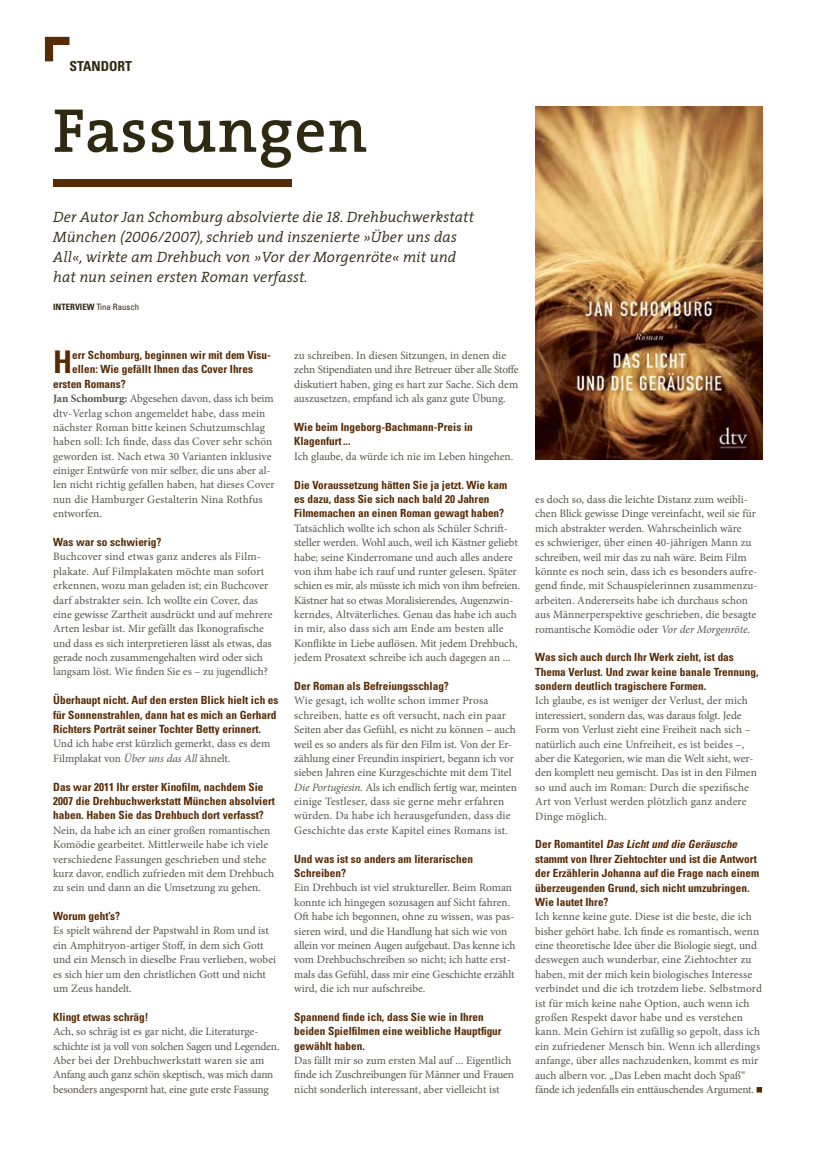
<style>
.page{position:relative;width:833px;height:1170px;background:#fff}
.page>*{position:absolute;margin:0;border:0;box-sizing:border-box;transform-origin:0 0}
.t1{font:600 62.5px "The Serif";letter-spacing:.02em;color:#2f2912}
.t2{font:700 condensed 31.12px "Univers";color:#572b05}
.t3{font:italic 300 15px/20px "The Serif";letter-spacing:.005em;color:#2f2912}
.t4{font:700 condensed 13.75px "Univers";color:#2f2912}
.t5{font:11.25px/14.4px "Minion Pro";color:#57544b}
.t6{font:700 condensed 11.25px/14.4px "Univers";color:#572b05}
.t7{font:condensed 8.75px "Univers";color:#2f2912}
.s1{font-family:"The Serif Semi Light Caps";font-weight:400}
.s2{font-weight:700}
.s3{font-style:italic}
</style>
<div class="page">
<div style="left:53px;top:179px;width:239px;height:8px;background:#572b05"></div>
<svg style="left:756px;top:1087px;width:6px;height:5px"></svg>
<img style="left:535px;top:106px;width:227px;height:354px">
<svg style="left:45px;top:37px;width:24px;height:24px"></svg>
<p class="t4" style="left:69px;top:58px;width:64px">STANDORT</p>
<h1 class="t1" style="left:53px;top:78px;width:316px">Fassungen</h1>
<h3 class="t3" style="left:53px;top:206px;width:423px">Der Autor Jan Schomburg absolvierte die <span class="s1">18</span>. Drehbuchwerkstatt München (<span class="s1">2006/2007</span>), schrieb und inszenierte »Über uns das All«, wirkte am Drehbuch von »Vor der Morgenröte« mit und hat nun seinen ersten Roman verfasst.</h3>
<p class="t7" style="left:53px;top:301px;width:88px"><span class="s2">INTERVIEW</span> Tina Rausch</p>
<h2 class="t2" style="left:53px;top:343px;width:21px">H</h2>
<p class="t6" style="left:72px;top:348px;width:200px">err Schomburg, beginnen wir mit dem Visu-</p>
<p class="t6" style="left:72px;top:362px;width:182px">ellen: Wie gefällt Ihnen das Cover Ihres</p>
<p class="t6" style="left:53px;top:376px;width:74px">ersten Romans?</p>
<p class="t5" style="left:53px;top:391px;width:223px"><span class="s2">Jan Schomburg:</span> Abgesehen davon, dass ich beim dtv-Verlag schon angemeldet habe, dass mein nächster Roman bitte keinen Schutzumschlag haben soll: Ich finde, dass das Cover sehr schön geworden ist. Nach etwa 30 Varianten inklusive einiger Entwürfe von mir selber, die uns aber al&shy;len nicht richtig gefallen haben, hat dieses Cover nun die Hamburger Gestalterin Nina Rothfus entworfen.</p>
<p class="t6" style="left:53px;top:534px;width:110px">Was war so schwierig?</p>
<p class="t5" style="left:53px;top:549px;width:221px">Buchcover sind etwas ganz anderes als Film&shy;plakate. Auf Filmplakaten möchte man sofort erkennen, wozu man geladen ist; ein Buchcover darf abstrakter sein. Ich wollte ein Cover, das eine gewisse Zartheit ausdrückt und auf mehrere Arten lesbar ist. Mir gefällt das Ikonografische und dass es sich interpretieren lässt als etwas, das gerade noch zusammengehalten wird oder sich langsam löst. Wie finden Sie es – zu jugendlich?</p>
<p class="t6" style="left:53px;top:693px;width:227px">Überhaupt nicht. Auf den ersten Blick hielt ich es für Sonnenstrahlen, dann hat es mich an Gerhard<br>Richters Porträt seiner Tochter Betty erinnert.</p>
<p class="t5" style="left:53px;top:736px;width:219px">Und ich habe erst kürzlich gemerkt, dass es dem<br>Filmplakat von <span class="s3">Über uns das All</span> ähnelt.</p>
<p class="t6" style="left:53px;top:779px;width:223px">Das war 2011 Ihr erster Kinofilm, nachdem Sie<br>2007 die Drehbuchwerkstatt München absolviert haben. Haben Sie das Drehbuch dort verfasst?</p>
<p class="t5" style="left:53px;top:823px;width:223px">Nein, da habe ich an einer großen romantischen Komödie gearbeitet. Mittlerweile habe ich viele verschiedene Fassungen geschrieben und stehe kurz davor, endlich zufrieden mit dem Drehbuch zu sein und dann an die Umsetzung zu gehen.</p>
<p class="t6" style="left:53px;top:908px;width:69px">Worum geht’s?</p>
<p class="t5" style="left:53px;top:923px;width:224px">Es spielt während der Papstwahl in Rom und ist ein Amphitryon-artiger Stoff, in dem sich Gott und ein Mensch in dieselbe Frau verlieben, wobei es sich hier um den christlichen Gott und nicht um Zeus handelt.</p>
<p class="t6" style="left:53px;top:1009px;width:97px">Klingt etwas schräg!</p>
<p class="t5" style="left:53px;top:1024px;width:228px">Ach, so schräg ist es gar nicht, die Literaturge&shy;schichte ist ja voll von solchen Sagen und Legenden.<br>Aber bei der Drehbuchwerkstatt waren sie am Anfang auch ganz schön skeptisch, was mich dann besonders angespornt hat, eine gute erste Fassung</p>
<p class="t5" style="left:294px;top:348px;width:226px">zu schreiben. In diesen Sitzungen, in denen die zehn Stipendiaten und ihre Betreuer über alle Stoffe diskutiert haben, ging es hart zur Sache. Sich dem auszusetzen, empfand ich als ganz gute Übung.</p>
<p class="t6" style="left:294px;top:420px;width:180px">Wie beim Ingeborg-Bachmann-Preis in<br>Klagenfurt...</p>
<p class="t5" style="left:294px;top:449px;width:220px">Ich glaube, da würde ich nie im Leben hingehen.</p>
<p class="t6" style="left:294px;top:477px;width:214px">Die Voraussetzung hätten Sie ja jetzt. Wie kam es dazu, dass Sie sich nach bald 20 Jahren<br>Filmemachen an einen Roman gewagt haben?</p>
<p class="t5" style="left:294px;top:521px;width:227px">Tatsächlich wollte ich schon als Schüler Schrift&shy;steller werden. Wohl auch, weil ich Kästner geliebt habe; seine Kinderromane und auch alles andere von ihm habe ich rauf und runter gelesen. Später schien es mir, als müsste ich mich von ihm befreien.<br>Kästner hat so etwas Moralisierendes, Augenzwin&shy;kerndes, Altväterliches. Genau das habe ich auch in mir, also dass sich am Ende am besten alle Konflikte in Liebe auflösen. Mit jedem Drehbuch, jedem Prosatext schreibe ich auch dagegen an ...</p>
<p class="t6" style="left:294px;top:678px;width:156px">Der Roman als Befreiungsschlag?</p>
<p class="t5" style="left:294px;top:693px;width:224px">Wie gesagt, ich wollte schon immer Prosa schreiben, hatte es oft versucht, nach ein paar Seiten aber das Gefühl, es nicht zu können – auch weil es so anders als für den Film ist. Von der Er&shy;zählung einer Freundin inspiriert, begann ich vor sieben Jahren eine Kurzgeschichte mit dem Titel <span class="s3">Die Portugiesin</span>. Als ich endlich fertig war, meinten einige Testleser, dass sie gerne mehr erfahren würden. Da habe ich herausgefunden, dass die Geschichte das erste Kapitel eines Romans ist.</p>
<p class="t6" style="left:294px;top:851px;width:180px">Und was ist so anders am literarischen<br>Schreiben?</p>
<p class="t5" style="left:294px;top:880px;width:223px">Ein Drehbuch ist viel struktureller. Beim Roman konnte ich hingegen sozusagen auf Sicht fahren.<br>Oft habe ich begonnen, ohne zu wissen, was pas&shy;sieren wird, und die Handlung hat sich wie von allein vor meinen Augen aufgebaut. Das kenne ich vom Drehbuchschreiben so nicht; ich hatte erst&shy;mals das Gefühl, dass mir eine Geschichte erzählt wird, die ich nur aufschreibe.</p>
<p class="t6" style="left:294px;top:1009px;width:209px">Spannend finde ich, dass Sie wie in Ihren beiden Spielfilmen eine weibliche Hauptfigur gewählt haben.</p>
<p class="t5" style="left:294px;top:1053px;width:221px">Das fällt mir so zum ersten Mal auf ... Eigentlich finde ich Zuschreibungen für Männer und Frauen nicht sonderlich interessant, aber vielleicht ist</p>
<p class="t5" style="left:535px;top:492px;width:224px">es doch so, dass die leichte Distanz zum weibli&shy;chen Blick gewisse Dinge vereinfacht, weil sie für mich abstrakter werden. Wahrscheinlich wäre<br>es schwieriger, über einen 40-jährigen Mann zu schreiben, weil mir das zu nah wäre. Beim Film könnte es noch sein, dass ich es besonders aufre&shy;gend finde, mit Schauspielerinnen zusammenzu&shy;arbeiten. Andererseits habe ich durchaus schon aus Männerperspektive geschrieben, die besagte romantische Komödie oder <span class="s3">Vor der Morgenröte</span>.</p>
<p class="t6" style="left:535px;top:650px;width:225px">Was sich auch durch Ihr Werk zieht, ist das<br>Thema Verlust. Und zwar keine banale Trennung, sondern deutlich tragischere Formen.</p>
<p class="t5" style="left:535px;top:693px;width:223px">Ich glaube, es ist weniger der Verlust, der mich interessiert, sondern das, was daraus folgt. Jede Form von Verlust zieht eine Freiheit nach sich – natürlich auch eine Unfreiheit, es ist beides –, aber die Kategorien, wie man die Welt sieht, wer&shy;den komplett neu gemischt. Das ist in den Filmen so und auch im Roman: Durch die spezifische Art von Verlust werden plötzlich ganz andere Dinge möglich.</p>
<p class="t6" style="left:535px;top:837px;width:225px">Der Romantitel <span class="s3">Das Licht und die Geräusche </span>stammt von Ihrer Ziehtochter und ist die Antwort der Erzählerin Johanna auf die Frage nach einem überzeugenden Grund, sich nicht umzubringen.<br>Wie lautet Ihre?</p>
<p class="t5" style="left:535px;top:909px;width:228px">Ich kenne keine gute. Diese ist die beste, die ich bisher gehört habe. Ich finde es romantisch, wenn eine theoretische Idee über die Biologie siegt, und deswegen auch wunderbar, eine Ziehtochter zu haben, mit der mich kein biologisches Interesse verbindet und die ich trotzdem liebe. Selbstmord ist für mich keine nahe Option, auch wenn ich großen Respekt davor habe und es verstehen kann. Mein Gehirn ist zufällig so gepolt, dass ich ein zufriedener Mensch bin. Wenn ich allerdings anfange, über alles nachzudenken, kommt es mir auch albern vor. „Das Leben macht doch Spaß“ fände ich jedenfalls ein enttäuschendes Argument.</p>
</div>
